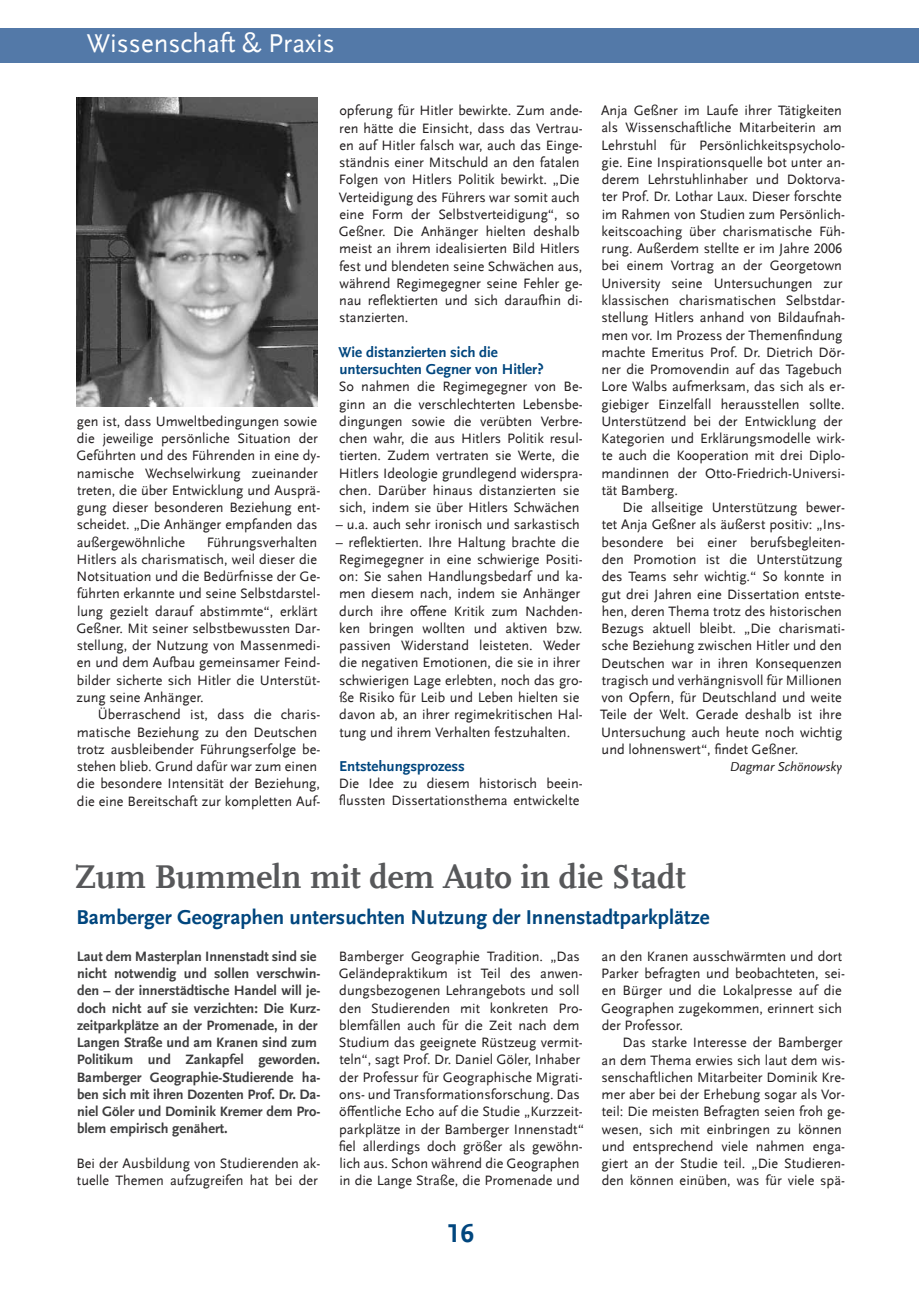
<style>
.page{position:relative;width:919px;height:1289px;background:#fff}
.page>*{position:absolute;margin:0;border:0;box-sizing:border-box;transform-origin:0 0}
.t1{font:700 34.5px "UB Scala";color:#57585a}
.t2{font:27px "UB Scala Sans";color:#fff}
.t3{font:700 27px "UB Scala Sans";color:#00467e}
.t4{font:700 21px "UB Scala Sans";color:#00467e}
.t5{font:700 15px/17.2px "UB Scala Sans";color:#00467e}
.t6{font:14.25px/17.2px "UB Scala Sans";color:#231f20}
.t7{font:700 14.25px/17.2px "UB Scala Sans";color:#3e3e3f}
.t8{font:italic 13.5px "UB Scala Sans";color:#231f20}
</style>
<div class="page">
<div style="left:0;top:28px;width:918px;height:34px;background:#5379a8"></div>
<img style="left:77px;top:98px;width:240px;height:309px">
<h2 class="t2" style="left:87px;top:27px;width:249px">Wissenschaft &amp; Praxis</h2>
<p class="t6" style="left:76px;top:412px;width:245px">gen ist, dass Umweltbedingungen sowie die jeweilige persönliche Situation der Geführten und des Führenden in eine dy&shy;namische Wechselwirkung zueinander treten, die über Entwicklung und Ausprä&shy;gung dieser besonderen Beziehung ent&shy;scheidet. „Die Anhänger empfanden das außergewöhnliche</p>
<p class="t6" style="left:76px;top:533px;width:245px;text-indent:130px">Führungsverhalten Hitlers als charismatisch, weil dieser die Notsituation und die Bedürfnisse der Ge&shy;führten erkannte und seine Selbstdarstel&shy;lung gezielt darauf abstimmte“, erklärt Geßner. Mit seiner selbstbewussten Dar&shy;stellung, der Nutzung von Massenmedi&shy;en und dem Aufbau gemeinsamer Feind&shy;bilder sicherte sich Hitler die Unterstüt&shy;zung seine Anhänger.</p>
<p class="t6" style="left:77px;top:706px;width:245px;text-indent:21px">Überraschend ist, dass die charis&shy;matische Beziehung zu den Deutschen trotz ausbleibender Führungserfolge be&shy;stehen blieb. Grund dafür war zum einen die besondere Intensität der Beziehung, die eine Bereitschaft zur kompletten Auf-</p>
<p class="t6" style="left:339px;top:102px;width:245px">opferung für Hitler bewirkte. Zum ande&shy;ren hätte die Einsicht, dass das Vertrau&shy;en auf Hitler falsch war, auch das Einge&shy;ständnis einer Mitschuld an den fatalen Folgen von Hitlers Politik bewirkt. „Die Verteidigung des Führers war somit auch eine Form der Selbstverteidigung“, so Geßner. Die Anhänger hielten deshalb meist an ihrem idealisierten Bild Hitlers fest und blendeten seine Schwächen aus, während Regimegegner seine Fehler ge&shy;nau reflektierten und sich daraufhin di&shy;stanzierten.</p>
<p class="t5" style="left:338px;top:343px;width:206px">Wie distanzierten sich die untersuchten Gegner von Hitler?</p>
<p class="t6" style="left:339px;top:378px;width:245px">So nahmen die Regimegegner von Be&shy;ginn an die verschlechterten Lebensbe&shy;dingungen sowie die verübten Verbre&shy;chen wahr, die aus Hitlers Politik resul&shy;tierten. Zudem vertraten sie Werte, die Hitlers Ideologie grundlegend widerspra&shy;chen. Darüber hinaus distanzierten sie sich, indem sie über Hitlers Schwächen</p>
<p class="t6" style="left:335px;top:516px;width:245px">– u.a. auch sehr ironisch und sarkastisch</p>
<p class="t6" style="left:335px;top:533px;width:248px">– reflektierten. Ihre Haltung brachte die Regimegegner in eine schwierige Positi&shy;on: Sie sahen Handlungsbedarf und ka&shy;men diesem nach, indem sie Anhänger durch ihre offene Kritik zum Nachden&shy;ken bringen wollten und aktiven bzw. passiven Widerstand leisteten. Weder die negativen Emotionen, die sie in ihrer schwierigen Lage erlebten, noch das gro&shy;ße Risiko für Leib und Leben hielten sie davon ab, an ihrer regimekritischen Hal&shy;tung und ihrem Verhalten festzuhalten.</p>
<p class="t5" style="left:339px;top:757px;width:127px">Entstehungsprozess</p>
<p class="t6" style="left:339px;top:775px;width:245px">Die Idee zu diesem historisch beein&shy;flussten Dissertationsthema entwickelte</p>
<p class="t6" style="left:601px;top:102px;width:245px">Anja Geßner im Laufe ihrer Tätigkeiten als Wissenschaftliche Mitarbeiterin am Lehrstuhl für Persönlichkeitspsycholo&shy;gie. Eine Inspirationsquelle bot unter an&shy;derem Lehrstuhlinhaber und Doktorva&shy;ter Prof. Dr. Lothar Laux. Dieser forschte im Rahmen von Studien zum Persönlich&shy;keitscoaching über charismatische Füh&shy;rung. Außerdem stellte er im Jahre 2006 bei einem Vortrag an der Georgetown University seine Untersuchungen zur klassischen charismatischen Selbstdar&shy;stellung Hitlers anhand von Bildaufnah&shy;men vor. Im Prozess der Themenfindung machte Emeritus Prof. Dr. Dietrich Dör&shy;ner die Promovendin auf das Tagebuch Lore Walbs aufmerksam, das sich als er&shy;giebiger Einzelfall herausstellen sollte.<br>Unterstützend bei der Entwicklung der Kategorien und Erklärungsmodelle wirk&shy;te auch die Kooperation mit drei Diplo&shy;mandinnen der Otto-Friedrich-Universi&shy;tät Bamberg.</p>
<p class="t6" style="left:600px;top:499px;width:246px;text-indent:22px">Die allseitige Unterstützung bewer&shy;tet Anja Geßner als äußerst positiv: „Ins&shy;besondere bei einer berufsbegleiten&shy;den Promotion ist die Unterstützung des Teams sehr wichtig.“ So konnte in gut drei Jahren eine Dissertation entste&shy;hen, deren Thema trotz des historischen Bezugs aktuell bleibt. „Die charismati&shy;sche Beziehung zwischen Hitler und den Deutschen war in ihren Konsequenzen tragisch und verhängnisvoll für Millionen von Opfern, für Deutschland und weite Teile der Welt. Gerade deshalb ist ihre Untersuchung auch heute noch wichtig und lohnenswert“, findet Geßner.</p>
<p class="t8" style="left:729px;top:758px;width:113px">Dagmar Schönowsky</p>
<h1 class="t1" style="left:74px;top:856px;width:613px">Zum Bummeln mit dem Auto in die Stadt</h1>
<h3 class="t4" style="left:76px;top:904px;width:634px">Bamberger Geographen untersuchten Nutzung der Innenstadtparkplätze</h3>
<p class="t7" style="left:77px;top:947px;width:245px">Laut dem Masterplan Innenstadt sind sie nicht notwendig und sollen verschwin&shy;den – der innerstädtische Handel will je&shy;doch nicht auf sie verzichten: Die Kurz&shy;zeitparkplätze an der Promenade, in der Langen Straße und am Kranen sind zum Politikum und Zankapfel geworden.<br>Bamberger Geographie-Studierende ha&shy;ben sich mit ihren Dozenten Prof. Dr. Da&shy;niel Göler und Dominik Kremer dem Pro&shy;blem empirisch genähert.</p>
<p class="t6" style="left:76px;top:1154px;width:245px">Bei der Ausbildung von Studierenden ak&shy;tuelle Themen aufzugreifen hat bei der</p>
<p class="t6" style="left:339px;top:947px;width:246px">Bamberger Geographie Tradition. „Das Geländepraktikum ist Teil des anwen&shy;dungsbezogenen Lehrangebots und soll den Studierenden mit konkreten Pro&shy;blemfällen auch für die Zeit nach dem Studium das geeignete Rüstzeug vermit&shy;teln“, sagt Prof. Dr. Daniel Göler, Inhaber der Professur für Geographische Migrati&shy;ons- und Transformationsforschung. Das öffentliche Echo auf die Studie „Kurzzeit&shy;parkplätze in der Bamberger Innenstadt“ fiel allerdings doch größer als gewöhn&shy;lich aus. Schon während die Geographen in die Lange Straße, die Promenade und</p>
<p class="t6" style="left:601px;top:947px;width:245px">an den Kranen ausschwärmten und dort Parker befragten und beobachteten, sei&shy;en Bürger und die Lokalpresse auf die Geographen zugekommen, erinnert sich der Professor.</p>
<p class="t6" style="left:601px;top:1033px;width:245px;text-indent:21px">Das starke Interesse der Bamberger an dem Thema erwies sich laut dem wis&shy;senschaftlichen Mitarbeiter Dominik Kre&shy;mer aber bei der Erhebung sogar als Vor&shy;teil: Die meisten Befragten seien froh ge&shy;wesen, sich mit einbringen zu können und entsprechend viele nahmen enga&shy;giert an der Studie teil. „Die Studieren&shy;den können einüben, was für viele spä-</p>
<h2 class="t3" style="left:447px;top:1216px;width:28px">16</h2>
</div>
